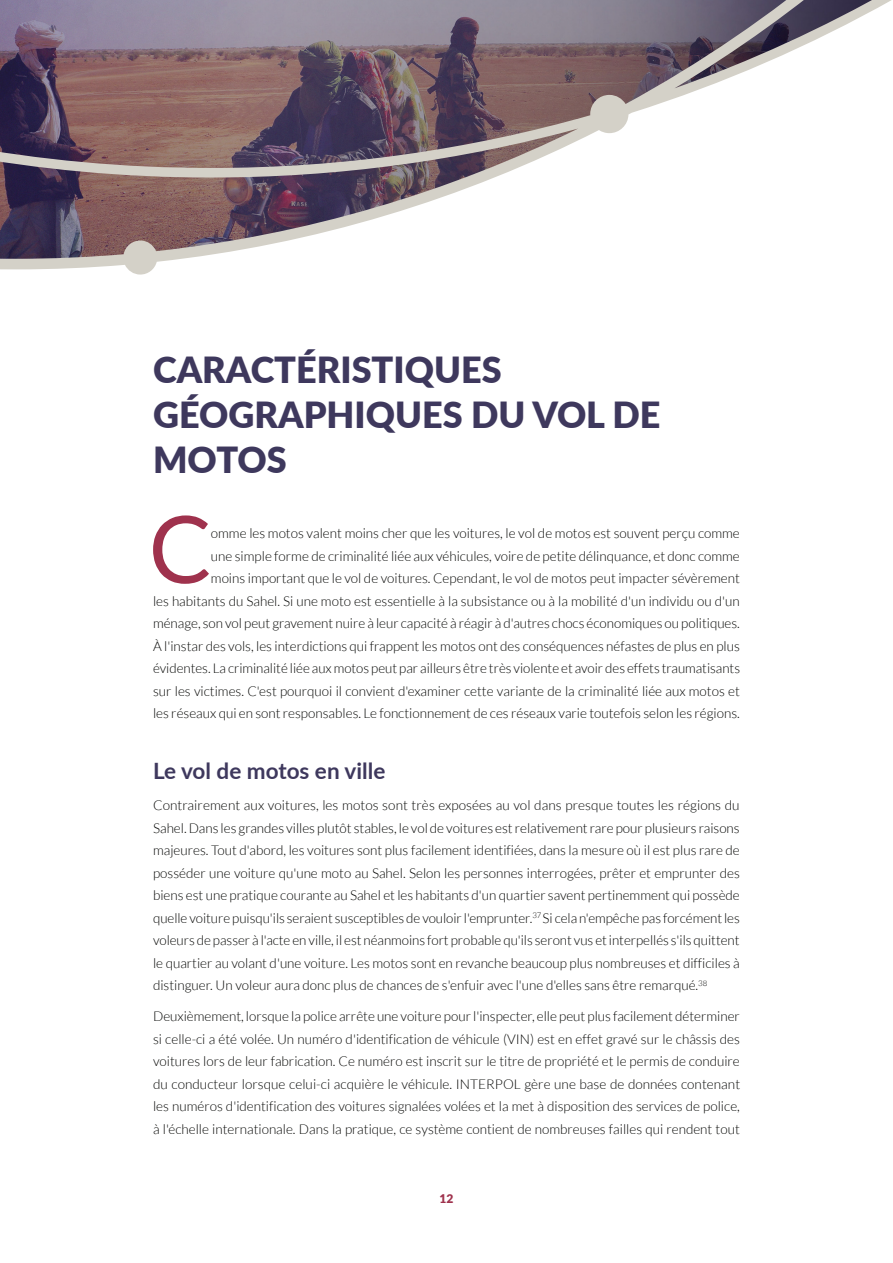
<style>
.page{position:relative;width:893px;height:1263px;background:#fff}
.page>*{position:absolute;margin:0;border:0;box-sizing:border-box;transform-origin:0 0}
.body_dropcap{font:93.3px "Lato";color:#9f324d}
.A-head__chap-head{font:900 36px/45px "Lato";color:#3e385d}
.B-Head{font:700 22.5px "Lato";color:#3e385d}
.body_1{font:300 13.5px/22.5px "Lato";color:#040503;text-align:justify}
.body_dropcap-2{font:300 13.5px/22.5px "Lato";color:#040503;text-align:right}
.t1{font:900 12px "Lato";color:#9f324d}
</style>
<div class="page">
<svg style="left:0;top:0;width:892px;height:275px"></svg>
<p class="A-head__chap-head" style="left:153px;top:346px;width:509px">CARACTÉRISTIQUES<br>GÉOGRAPHIQUES DU VOL DE<br>MOTOS</p>
<p class="body_dropcap" style="left:149px;top:482px;width:64px">C</p>
<p class="body_dropcap-2" style="left:153px;top:522px;width:589px">omme les motos valent moins cher que les voitures, le vol de motos est souvent perçu comme<br>une simple forme de criminalité liée aux véhicules, voire de petite délinquance, et donc comme<br>moins important que le vol de voitures. Cependant, le vol de motos peut impacter sévèrement<br>les habitants du Sahel. Si une moto est essentielle à la subsistance ou à la mobilité d'un individu ou d'un ménage, son vol peut gravement nuire à leur capacité à réagir à d'autres chocs économiques ou politiques.<br>À l'instar des vols, les interdictions qui frappent les motos ont des conséquences néfastes de plus en plus évidentes. La criminalité liée aux motos peut par ailleurs être très violente et avoir des effets traumatisants sur les victimes. C'est pourquoi il convient d'examiner cette variante de la criminalité liée aux motos et les réseaux qui en sont responsables. Le fonctionnement de ces réseaux varie toutefois selon les régions.</p>
<p class="B-Head" style="left:153px;top:754px;width:234px">Le vol de motos en ville</p>
<p class="body_1" style="left:153px;top:794px;width:588px">Contrairement aux voitures, les motos sont très exposées au vol dans presque toutes les régions du Sahel. Dans les grandes villes plutôt stables, le vol de voitures est relativement rare pour plusieurs raisons majeures. Tout d'abord, les voitures sont plus facilement identifiées, dans la mesure où il est plus rare de posséder une voiture qu'une moto au Sahel. Selon les personnes interrogées, prêter et emprunter des biens est une pratique courante au Sahel et les habitants d'un quartier savent pertinemment qui possède quelle voiture puisqu'ils seraient susceptibles de vouloir l'emprunter.<sup>37</sup> Si cela n'empêche pas forcément les voleurs de passer à l'acte en ville, il est néanmoins fort probable qu'ils seront vus et interpellés s'ils quittent le quartier au volant d'une voiture. Les motos sont en revanche beaucoup plus nombreuses et difficiles à distinguer. Un voleur aura donc plus de chances de s'enfuir avec l'une d'elles sans être remarqué.<sup>38</sup></p>
<p class="body_1" style="left:153px;top:1005px;width:589px">Deuxièmement, lorsque la police arrête une voiture pour l'inspecter, elle peut plus facilement déterminer si celle-ci a été volée. Un numéro d'identification de véhicule (VIN) est en effet gravé sur le châssis des voitures lors de leur fabrication. Ce numéro est inscrit sur le titre de propriété et le permis de conduire du conducteur lorsque celui-ci acquière le véhicule. INTERPOL gère une base de données contenant les numéros d'identification des voitures signalées volées et la met à disposition des services de police, à l'échelle internationale. Dans la pratique, ce système contient de nombreuses failles qui rendent tout</p>
<p class="t1" style="left:439px;top:1189px;width:15px">12</p>
</div>
